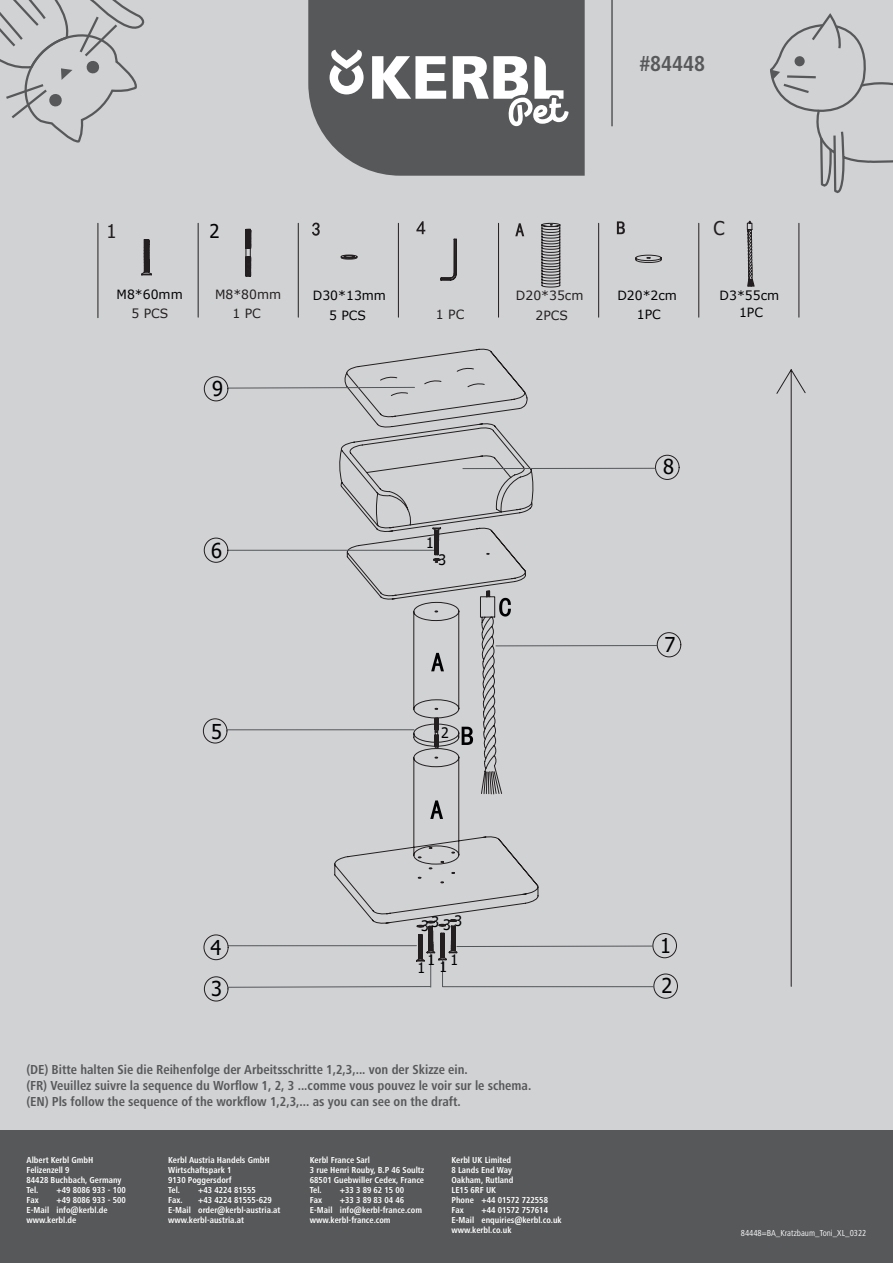
<style>
.page{position:relative;width:893px;height:1263px;background:#d1d2d4}
.page>*{position:absolute;margin:0;border:0;box-sizing:border-box;transform-origin:0 0}
.t1{font:700 condensed 22.5px "Frutiger Next LTW1 G";color:#57585a}
.t2{font:20.4px "Tahoma";color:#000002}
.t3{font:18.9px "Tahoma";color:#231f20}
.t4{font:18.9px "Tahoma";color:#000002}
.t5{font:14.4px "Tahoma";color:#000002}
.t6{font:700 condensed 13.5px/15.9px "Frutiger Next LTW1 G";color:#57585a}
.t7{font:12.75px/19.5px "Verdana";color:#000002;text-align:center}
.t8{font:12.75px/19.2px "Verdana";color:#231f20;text-align:center}
.t9{font:700 condensed 9px/10.1px "Frutiger Next LTW1 G";color:#fff}
.t10{font:condensed 9px "Frutiger Next LTW1 G";color:#fff}
</style>
<div class="page">
<div style="left:0;top:1130px;width:893px;height:133px;background:#57585a"></div>
<svg style="left:771px;top:70px;width:9px;height:10px"></svg>
<svg style="left:781px;top:15px;width:112px;height:303px"></svg>
<svg style="left:0;top:0;width:145px;height:143px"></svg>
<div style="left:308px;top:0;width:277px;height:176px;background:#57585a"></div>
<svg style="left:330px;top:50px;width:34px;height:44px"></svg>
<svg style="left:372px;top:56px;width:74px;height:43px;background:#bfbfc0"></svg>
<svg style="left:453px;top:56px;width:116px;height:70px;background:#a1a1a2"></svg>
<hr style="left:611px;top:0;width:2px;height:126px;background:#57585a">
<svg style="left:245px;top:228px;width:7px;height:26px"></svg>
<svg style="left:312px;top:223px;width:8px;height:13px"></svg>
<svg style="left:453px;top:238px;width:4px;height:16px"></svg>
<svg style="left:416px;top:221px;width:9px;height:13px"></svg>
<hr style="left:198px;top:223px;width:1px;height:94px;background:#231f20">
<hr style="left:298px;top:223px;width:1px;height:94px;background:#231f20">
<hr style="left:398px;top:223px;width:1px;height:94px;background:#231f20">
<hr style="left:698px;top:223px;width:1px;height:94px;background:#231f20">
<hr style="left:798px;top:223px;width:1px;height:94px;background:#231f20">
<hr style="left:498px;top:223px;width:1px;height:94px;background:#231f20">
<svg style="left:141px;top:239px;width:11px;height:37px"></svg>
<svg style="left:515px;top:223px;width:9px;height:13px"></svg>
<svg style="left:203px;top:254px;width:397px;height:706px"></svg>
<div style="left:204px;top:976px;width:24px;height:25px;border:1px solid #231f20;border-radius:50%"></div>
<div style="left:653px;top:974px;width:25px;height:24px;border:1px solid #231f20;border-radius:50%"></div>
<svg style="left:227px;top:962px;width:427px;height:26px"></svg>
<div style="left:203px;top:718px;width:24px;height:25px;border:1px solid #231f20;border-radius:50%"></div>
<hr style="left:228px;top:550px;width:208px;height:1px;background:#535659">
<div style="left:204px;top:538px;width:24px;height:25px;border:1px solid #231f20;border-radius:50%"></div>
<svg style="left:228px;top:387px;width:187px;height:2px"></svg>
<div style="left:204px;top:376px;width:24px;height:25px;border:1px solid #231f20;border-radius:50%"></div>
<svg style="left:541px;top:221px;width:214px;height:67px"></svg>
<svg style="left:340px;top:254px;width:18px;height:6px"></svg>
<svg style="left:431px;top:653px;width:1px;height:18px"></svg>
<svg style="left:227px;top:717px;width:205px;height:245px"></svg>
<svg style="left:432px;top:368px;width:374px;height:619px"></svg>
<svg style="left:378px;top:427px;width:133px;height:189px"></svg>
<h1 class="t1" style="left:639px;top:51px;width:67px">#84448</h1>
<h3 class="t3" style="left:106px;top:219px;width:12px">1</h3>
<h3 class="t3" style="left:714px;top:216px;width:13px">C</h3>
<h3 class="t4" style="left:210px;top:219px;width:12px">2</h3>
<h3 class="t7" style="left:117px;top:285px;width:68px">M8*60mm</h3>
<h3 class="t8" style="left:132px;top:304px;width:38px">5 PCS</h3>
<h3 class="t8" style="left:215px;top:285px;width:68px">M8*80mm<br>1 PC</h3>
<h3 class="t8" style="left:516px;top:286px;width:69px">D20*35cm<br>2PCS</h3>
<h3 class="t7" style="left:313px;top:286px;width:75px">D30*13mm<br>5 PCS</h3>
<h3 class="t8" style="left:436px;top:304px;width:30px">1 PC</h3>
<h2 class="t2" style="left:212px;top:375px;width:12px">9</h2>
<h2 class="t2" style="left:211px;top:537px;width:12px">6</h2>
<h3 class="t5" style="left:426px;top:533px;width:9px">1</h3>
<h3 class="t5" style="left:439px;top:550px;width:9px">3</h3>
<h2 class="t2" style="left:211px;top:718px;width:12px">5</h2>
<h3 class="t5" style="left:441px;top:723px;width:9px">2</h3>
<h3 class="t7" style="left:617px;top:285px;width:61px">D20*2cm<br>1PC</h3>
<h2 class="t2" style="left:663px;top:453px;width:12px">8</h2>
<h2 class="t2" style="left:664px;top:630px;width:12px">7</h2>
<h3 class="t7" style="left:720px;top:286px;width:61px;line-height:17.5px">D3*55cm<br>1PC</h3>
<h3 class="t5" style="left:455px;top:911px;width:9px">3</h3>
<h3 class="t5" style="left:421px;top:915px;width:31px">333</h3>
<h3 class="t5" style="left:417px;top:958px;width:9px">1</h3>
<h2 class="t2" style="left:211px;top:934px;width:12px">4</h2>
<h2 class="t2" style="left:660px;top:931px;width:12px">1</h2>
<h3 class="t5" style="left:428px;top:950px;width:9px">1</h3>
<h3 class="t5" style="left:450px;top:950px;width:9px">1</h3>
<h3 class="t5" style="left:440px;top:957px;width:9px">1</h3>
<h2 class="t2" style="left:211px;top:975px;width:12px">3</h2>
<h2 class="t2" style="left:661px;top:972px;width:12px">2</h2>
<p class="t6" style="left:27px;top:1061px;width:506px">(DE) Bitte halten Sie die Reihenfolge der Arbeitsschritte 1,2,3,... von der Skizze ein.<br>(FR) Veuillez suivre la sequence du Worflow 1, 2, 3 ...comme vous pouvez le voir sur le schema. (EN) Pls follow the sequence of the workflow 1,2,3,... as you can see on the draft.</p>
<p class="t9" style="left:27px;top:1155px;width:96px">Albert Kerbl GmbH<br>Felizenzell 9<br>84428 Buchbach, Germany<br>Tel.</p>
<p class="t9" style="left:57px;top:1185px;width:71px">+49 8086 933 - 100</p>
<p class="t9" style="left:27px;top:1195px;width:101px;text-indent:30px">+49 8086 933 - 500<br>E-Mail info@kerbl.de www.kerbl.de</p>
<p class="t9" style="left:27px;top:1195px;width:14px">Fax</p>
<p class="t9" style="left:168px;top:1155px;width:103px">Kerbl Austria Handels GmbH<br>Wirtschaftspark 1<br>9130 Poggersdorf<br>Tel.</p>
<p class="t9" style="left:198px;top:1185px;width:59px">+43 4224 81555</p>
<p class="t9" style="left:168px;top:1195px;width:114px;text-indent:30px">+43 4224 81555-629<br>E-Mail order@kerbl-austria.at www.kerbl-austria.at</p>
<p class="t9" style="left:168px;top:1195px;width:16px">Fax.</p>
<p class="t9" style="left:310px;top:1155px;width:116px">Kerbl France Sarl<br>3 rue Henri Rouby, B.P 46 Soultz<br>68501 Guebwiller Cedex, France<br>Tel.</p>
<p class="t9" style="left:340px;top:1185px;width:66px">+33 3 89 62 15 00</p>
<p class="t9" style="left:310px;top:1195px;width:114px;text-indent:30px">+33 3 89 83 04 46<br>E-Mail info@kerbl-france.com www.kerbl-france.com</p>
<p class="t9" style="left:310px;top:1195px;width:14px">Fax</p>
<p class="t9" style="left:452px;top:1155px;width:98px">Kerbl UK Limited<br>8 Lands End Way<br>Oakham, Rutland<br>LE15 6RF UK<br>Phone +44 01572 722558<br>Fax</p>
<p class="t9" style="left:452px;top:1205px;width:112px;text-indent:30px">+44 01572 757614<br>E-Mail enquiries@kerbl.co.uk www.kerbl.co.uk</p>
<p class="t10" style="left:741px;top:1228px;width:127px">84448=BA_Kratzbaum_Toni_XL_0322</p>
</div>
